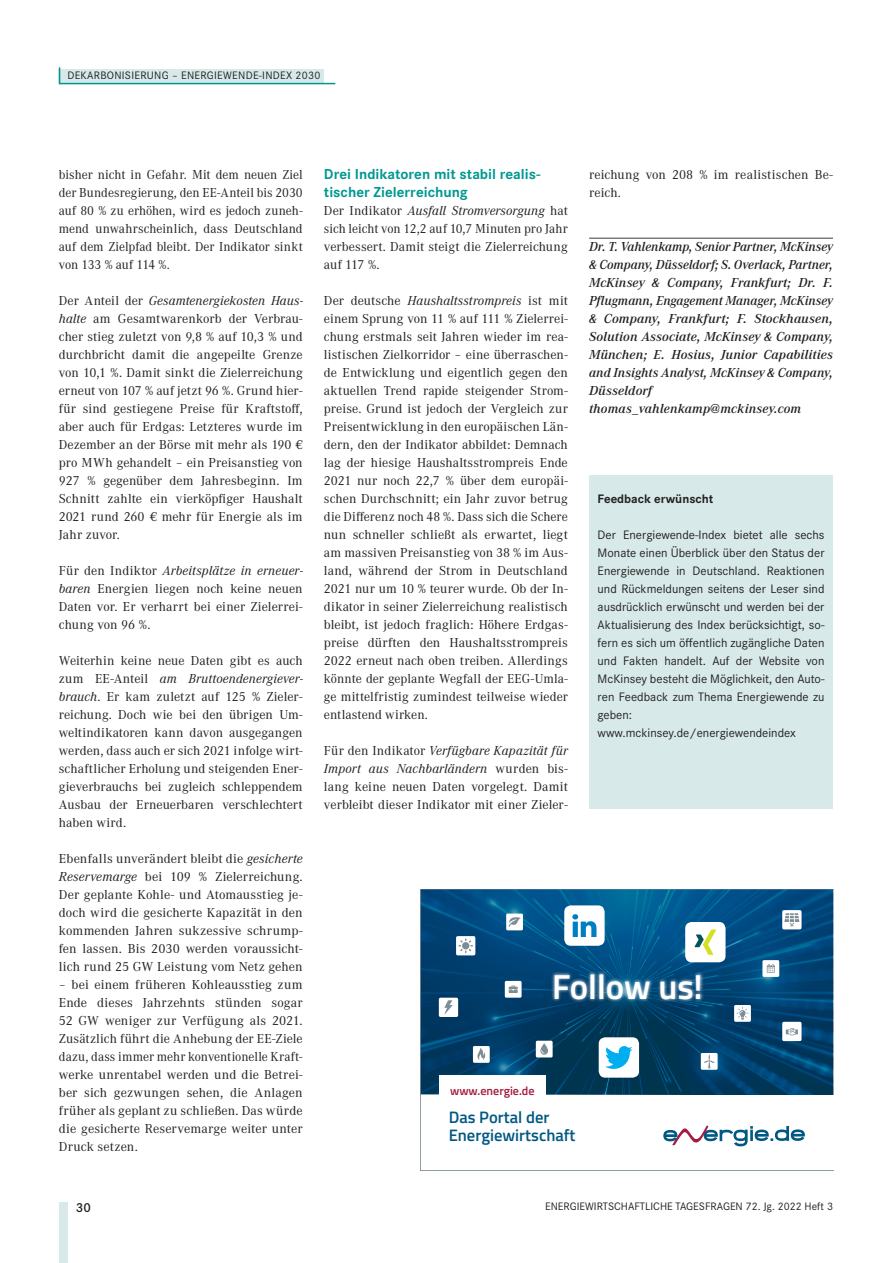
<style>
.page{position:relative;width:893px;height:1263px;background:#fff}
.page>*{position:absolute;margin:0;border:0;box-sizing:border-box;transform-origin:0 0}
.t1{font:600 34.65px "Titillium Web";color:#fff}
.t2{font:600 16.65px/18.1px "Titillium Web";color:#015883}
.t3{font:700 15px/18px "Corporate S";color:#009891}
.t4{font:13.5px/18px "Corporate A";letter-spacing:.005em;color:#231f20;text-align:justify}
.t5{font:italic 600 13.5px/18px "Corporate A";letter-spacing:.005em;color:#231f20}
.t6{font:600 13.5px "Corporate S";color:#231f20}
.t7{font:12.75px/18px "Corporate S";color:#231f20}
.t8{font:700 12.75px "Corporate S";color:#231f20}
.t9{font:600 12px "Titillium Web";color:#a41c42}
.t10{font:11.25px "Corporate S";color:#231f20}
.t11{font:11.25px "Corporate S";letter-spacing:.025em;color:#231f20}
.s1{font-style:italic}
</style>
<div class="page">
<div style="left:59px;top:70px;width:265px;height:13px;background:#d7eae9"></div>
<hr style="left:60px;top:83px;width:275px;height:1px;background:#009891">
<svg style="left:59px;top:67px;width:1px;height:17px"></svg>
<div style="left:59px;top:1203px;width:8px;height:60px;background:#d7eae9"></div>
<hr style="left:589px;top:238px;width:244px;height:1px;background:#3e3e3f">
<div style="left:589px;top:475px;width:244px;height:334px;background:#d7eae9"></div>
<svg style="left:420px;top:889px;width:413px;height:205px;background:#215e85"></svg>
<svg style="left:420px;top:1094px;width:414px;height:77px"></svg>
<p class="t11" style="left:67px;top:69px;width:255px">DEKARBONISIERUNG – ENERGIEWENDE-INDEX 2030</p>
<p class="t4" style="left:59px;top:166px;width:245px">bisher nicht in Gefahr. Mit dem neuen Ziel der Bundesregierung, den EE-Anteil bis 2030 auf 80 % zu erhöhen, wird es jedoch zuneh&shy;mend unwahrscheinlich, dass Deutschland auf dem Zielpfad bleibt. Der Indikator sinkt von 133 % auf 114 %.</p>
<p class="t4" style="left:59px;top:292px;width:245px">Der Anteil der <span class="s1">Gesamtenergiekosten Haus&shy;halte</span> am Gesamtwarenkorb der Verbrau&shy;cher stieg zuletzt von 9,8 % auf 10,3 % und durchbricht damit die angepeilte Grenze von 10,1 %. Damit sinkt die Zielerreichung erneut von 107 % auf jetzt 96 %. Grund hier&shy;für sind gestiegene Preise für Kraftstoff, aber auch für Erdgas: Letzteres wurde im Dezember an der Börse mit mehr als 190 € pro MWh gehandelt – ein Preisanstieg von 927 % gegenüber dem Jahresbeginn. Im Schnitt zahlte ein vierköpfiger Haushalt 2021 rund 260 € mehr für Energie als im Jahr zuvor.</p>
<p class="t4" style="left:59px;top:562px;width:245px">Für den Indiktor <span class="s1">Arbeitsplätze in erneuer&shy;baren</span> Energien liegen noch keine neuen Daten vor. Er verharrt bei einer Zielerrei&shy;chung von 96 %.</p>
<p class="t4" style="left:59px;top:652px;width:245px">Weiterhin keine neue Daten gibt es auch zum EE-Anteil <span class="s1">am Bruttoendenergiever&shy;brauch</span>. Er kam zuletzt auf 125 % Zieler&shy;reichung. Doch wie bei den übrigen Um&shy;weltindikatoren kann davon ausgegangen werden, dass auch er sich 2021 infolge wirt&shy;schaftlicher Erholung und steigenden Ener&shy;gieverbrauchs bei zugleich schleppendem Ausbau der Erneuerbaren verschlechtert haben wird.</p>
<p class="t4" style="left:59px;top:850px;width:245px">Ebenfalls unverändert bleibt die <span class="s1">gesicherte Reservemarge</span> bei 109 % Zielerreichung.<br>Der geplante Kohle- und Atomausstieg je&shy;doch wird die gesicherte Kapazität in den kommenden Jahren sukzessive schrump&shy;fen lassen. Bis 2030 werden voraussicht&shy;lich rund 25 GW Leistung vom Netz gehen</p>
<p class="t4" style="left:59px;top:976px;width:245px">– bei einem früheren Kohleausstieg zum Ende dieses Jahrzehnts stünden sogar 52 GW weniger zur Verfügung als 2021.<br>Zusätzlich führt die Anhebung der EE-Ziele dazu, dass immer mehr konventionelle Kraft&shy;werke unrentabel werden und die Betrei&shy;ber sich gezwungen sehen, die Anlagen früher als geplant zu schließen. Das würde die gesicherte Reservemarge weiter unter Druck setzen.</p>
<p class="t3" style="left:324px;top:166px;width:218px">Drei Indikatoren mit stabil realis&shy;tischer Zielerreichung</p>
<p class="t4" style="left:324px;top:202px;width:245px">Der Indikator <span class="s1">Ausfall Stromversorgung</span> hat sich leicht von 12,2 auf 10,7 Minuten pro Jahr verbessert. Damit steigt die Zielerreichung auf 117 %.</p>
<p class="t4" style="left:324px;top:292px;width:245px">Der deutsche <span class="s1">Haushaltsstrompreis</span> ist mit einem Sprung von 11 % auf 111 % Zielerrei&shy;chung erstmals seit Jahren wieder im rea&shy;listischen Zielkorridor – eine überraschen&shy;de Entwicklung und eigentlich gegen den aktuellen Trend rapide steigender Strom&shy;preise. Grund ist jedoch der Vergleich zur Preisentwicklung in den europäischen Län&shy;dern, den der Indikator abbildet: Demnach lag der hiesige Haushaltsstrompreis Ende 2021 nur noch 22,7 % über dem europäi&shy;schen Durchschnitt; ein Jahr zuvor betrug die Differenz noch 48 %. Dass sich die Schere nun schneller schließt als erwartet, liegt am massiven Preisanstieg von 38 % im Aus&shy;land, während der Strom in Deutschland 2021 nur um 10 % teurer wurde. Ob der In&shy;dikator in seiner Zielerreichung realistisch bleibt, ist jedoch fraglich: Höhere Erdgas&shy;preise dürften den Haushaltsstrompreis 2022 erneut nach oben treiben. Allerdings könnte der geplante Wegfall der EEG-Umla&shy;ge mittelfristig zumindest teilweise wieder entlastend wirken.</p>
<p class="t4" style="left:324px;top:742px;width:245px">Für den Indikator <span class="s1">Verfügbare Kapazität für Import aus Nachbarländern</span> wurden bis&shy;lang keine neuen Daten vorgelegt. Damit verbleibt dieser Indikator mit einer Zieler-</p>
<p class="t4" style="left:589px;top:166px;width:245px">reichung von 208 % im realistischen Be&shy;reich.</p>
<p class="t5" style="left:589px;top:238px;width:245px">Dr. T. Vahlenkamp, Senior Partner, McKinsey &amp; Company, Düsseldorf; S. Overlack, Partner, McKinsey &amp; Company, Frankfurt; Dr. F.<br>Pflugmann, Engagement Manager, McKinsey &amp; Company, Frankfurt; F. Stockhausen, Solution Associate, McKinsey &amp; Company, München; E. Hosius, Junior Capabilities and Insights Analyst, McKinsey &amp; Company, Düsseldorf thomas_vahlenkamp@mckinsey.com</p>
<p class="t8" style="left:597px;top:492px;width:117px">Feedback erwünscht</p>
<p class="t7" style="left:597px;top:526px;width:228px">Der Energiewende-Index bietet alle sechs Monate einen Überblick über den Status der Energiewende in Deutschland. Reaktionen und Rückmeldungen seitens der Leser sind ausdrücklich erwünscht und werden bei der Aktualisierung des Index berücksichtigt, so&shy;fern es sich um öffentlich zugängliche Daten und Fakten handelt. Auf der Website von McKinsey besteht die Möglichkeit, den Auto&shy;ren Feedback zum Thema Energiewende zu geben: www.mckinsey.de/energiewendeindex</p>
<h1 class="t1" style="left:552px;top:961px;width:152px">Follow us!</h1>
<p class="t9" style="left:450px;top:1081px;width:86px">www.energie.de</p>
<p class="t2" style="left:449px;top:1107px;width:128px">Das Portal der<br>Energiewirtschaft</p>
<p class="t6" style="left:76px;top:1199px;width:16px">30</p>
<p class="t10" style="left:545px;top:1200px;width:289px">ENERGIEWIRTSCHAFTLICHE TAGESFRAGEN 72. Jg. 2022 Heft 3</p>
</div>
